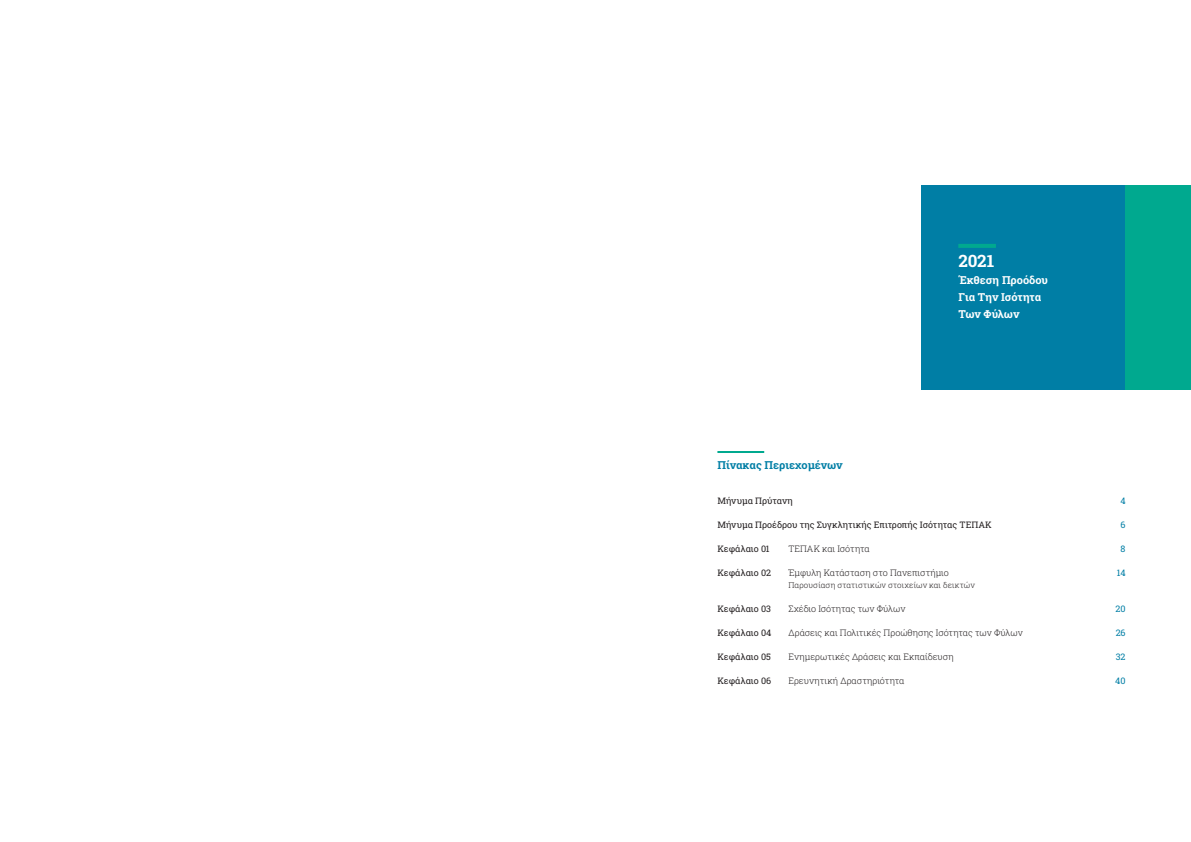
<style>
.page{position:relative;width:1191px;height:842px;background:#fff}
.page>*{position:absolute;margin:0;border:0;box-sizing:border-box;transform-origin:0 0}
.t1{font:17px "Roboto Slab";color:#fff}
.t2{font:11px/17.1px "Roboto Slab";letter-spacing:-.005em;color:#fff}
.t3{font:11px "Roboto Slab";color:#007ea5}
.t4{font:9px "Roboto Slab";letter-spacing:-.005em;color:#231f20}
.t5{font:9px "Roboto Slab";letter-spacing:-.005em;color:#007ea5}
.t6{font:8px "Roboto Slab";letter-spacing:.01em;color:#231f20}
</style>
<div class="page">
<hr style="left:717px;top:451px;width:47px;height:2px;background:#00a98f">
<div style="left:921px;top:186px;width:204px;height:204px;background:#007ea5"></div>
<hr style="left:958px;top:244px;width:38px;height:4px;background:#00a98f">
<div style="left:1125px;top:186px;width:66px;height:204px;background:#00a98f"></div>
<p class="t3" style="left:717px;top:457px;width:126px">Πίνακας Περιεχομένων</p>
<h1 class="t1" style="left:958px;top:249px;width:37px">2021</h1>
<p class="t2" style="left:958px;top:271px;width:91px">Έκθεση Προόδου<br>Για Την Ισότητα<br>Των Φύλων</p>
<p class="t4" style="left:717px;top:495px;width:77px">Μήνυμα Πρύτανη</p>
<p class="t5" style="left:1120px;top:495px;width:7px">4</p>
<p class="t4" style="left:717px;top:519px;width:276px">Μήνυμα Προέδρου της Συγκλητικής Επιτροπής Ισότητας ΤΕΠΑΚ</p>
<p class="t5" style="left:1120px;top:519px;width:7px">6</p>
<p class="t4" style="left:717px;top:543px;width:54px">Κεφάλαιο 01</p>
<p class="t4" style="left:788px;top:543px;width:83px">ΤΕΠΑΚ και Ισότητα</p>
<p class="t5" style="left:1120px;top:543px;width:6px">8</p>
<p class="t4" style="left:717px;top:567px;width:55px">Κεφάλαιο 02</p>
<p class="t4" style="left:788px;top:567px;width:162px">Έμφυλη Κατάσταση στο Πανεπιστήμιο</p>
<p class="t5" style="left:1116px;top:567px;width:10px">14</p>
<p class="t6" style="left:788px;top:580px;width:188px">Παρουσίαση στατιστικών στοιχείων και δεικτών</p>
<p class="t4" style="left:717px;top:603px;width:55px">Κεφάλαιο 03</p>
<p class="t4" style="left:788px;top:603px;width:118px">Σχέδιο Ισότητας των Φύλων</p>
<p class="t5" style="left:1115px;top:603px;width:12px">20</p>
<p class="t4" style="left:717px;top:627px;width:55px">Κεφάλαιο 04</p>
<p class="t4" style="left:788px;top:627px;width:236px">Δράσεις και Πολιτικές Προώθησης Ισότητας των Φύλων</p>
<p class="t5" style="left:1115px;top:627px;width:11px">26</p>
<p class="t4" style="left:717px;top:651px;width:55px">Κεφάλαιο 05</p>
<p class="t4" style="left:788px;top:651px;width:167px">Ενημερωτικές Δράσεις και Εκπαίδευση</p>
<p class="t5" style="left:1115px;top:651px;width:11px">32</p>
<p class="t4" style="left:717px;top:675px;width:55px">Κεφάλαιο 06</p>
<p class="t4" style="left:788px;top:675px;width:118px">Ερευνητική Δραστηριότητα</p>
<p class="t5" style="left:1115px;top:675px;width:12px">40</p>
</div>
